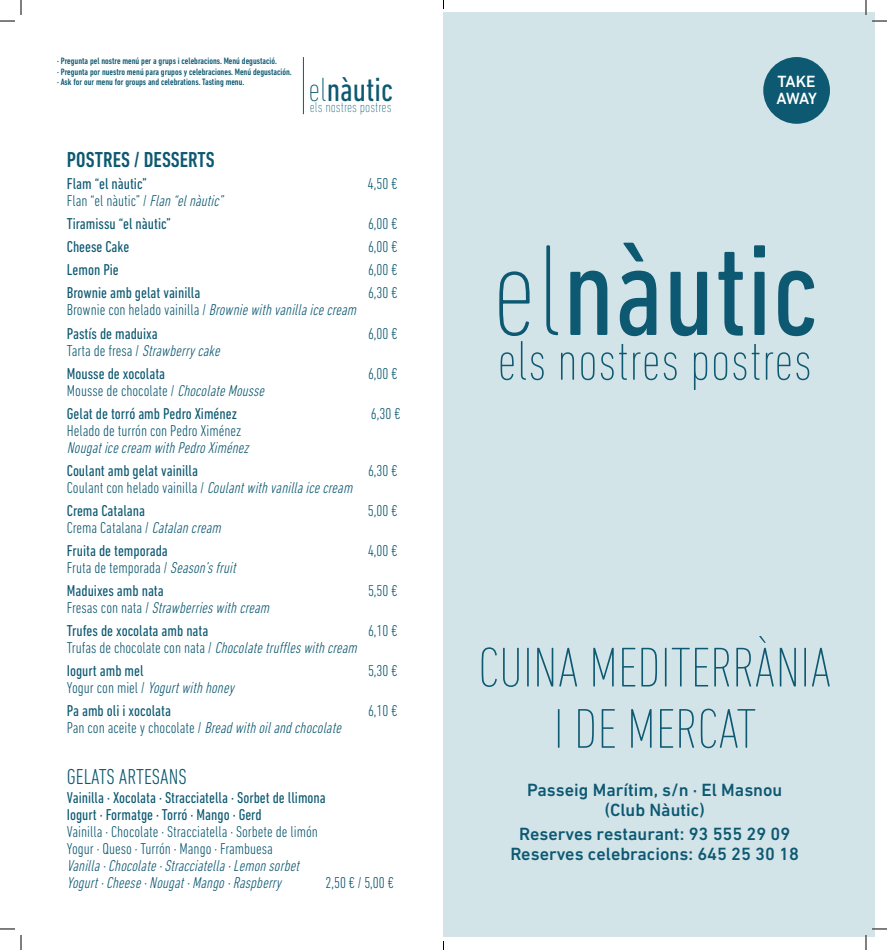
<style>
.page{position:relative;width:887px;height:950px;background:#fff}
.page>*{position:absolute;margin:0;border:0;box-sizing:border-box;transform-origin:0 0}
.t1{font:condensed 131.7px "DIN Next LT Pro";color:#0d5972}
.t2{font:200 condensed 56.8px "DIN Next LT Pro";color:#0d5972}
.t3{font:condensed 34.1px "DIN Next LT Pro";color:#0d5972}
.t4{font:500 condensed 22px "DIN Next LT Pro";color:#0d5972}
.t5{font:300 condensed 22px "DIN Next LT Pro";color:#0d5972}
.t6{font:500 18px "DIN Next LT Pro";color:#0d5972}
.t7{font:500 16.5px "DIN Next LT Pro";letter-spacing:-.04em;color:#fff}
.t8{font:italic 300 condensed 16px "DIN Next LT Pro";color:#0d5972}
.t9{font:condensed 16px "DIN Next LT Pro";color:#0d5972}
.t10{font:300 condensed 16px "DIN Next LT Pro";color:#0d5972}
.t11{font:200 condensed 14.7px "DIN Next LT Pro";color:#0d5972}
.t12{font:500 condensed 9.4px "DIN Next LT Pro";color:#0d5972}
.s1{font-weight:200}
.s2{font-style:italic}
.s3{font-style:normal}
</style>
<div class="page">
<div style="left:443px;top:12px;width:431px;height:925px;background:#d3e4e9"></div>
<hr style="left:303px;top:57px;width:1px;height:57px;background:#0d5972">
<div style="left:763px;top:57px;width:67px;height:67px;background:#0d5972;border-radius:50%"></div>
<svg style="left:0;top:0;width:22px;height:22px"></svg>
<svg style="left:0;top:928px;width:22px;height:21px"></svg>
<svg style="left:865px;top:0;width:22px;height:22px"></svg>
<svg style="left:865px;top:927px;width:22px;height:22px"></svg>
<p class="t12" style="left:57px;top:56px;width:221px">· Pregunta pel nostre menú per a grups i celebracions. Menú degustació.</p>
<p class="t12" style="left:57px;top:66px;width:236px">· Pregunta por nuestro menú para grupos y celebraciones. Menú degustación.</p>
<p class="t12" style="left:57px;top:77px;width:189px">· Ask for our menu for groups and celebrations. Tasting menu.</p>
<p class="t3" style="left:308px;top:70px;width:86px"><span class="s1">el</span>nàutic</p>
<p class="t11" style="left:310px;top:99px;width:83px">els nostres postres</p>
<p class="t4" style="left:67px;top:147px;width:149px">POSTRES / DESSERTS</p>
<p class="t9" style="left:67px;top:175px;width:82px">Flam “el nàutic”</p>
<p class="t10" style="left:368px;top:175px;width:31px">4,50 €</p>
<p class="t10" style="left:67px;top:192px;width:161px">Flan “el nàutic” / <span class="s2">Flan“elnàutic”</span></p>
<p class="t9" style="left:67px;top:215px;width:106px">Tiramissu “el nàutic”</p>
<p class="t10" style="left:368px;top:215px;width:31px">6,00 €</p>
<p class="t9" style="left:67px;top:238px;width:64px">Cheese Cake</p>
<p class="t10" style="left:368px;top:238px;width:31px">6,00 €</p>
<p class="t9" style="left:67px;top:261px;width:53px">Lemon Pie</p>
<p class="t10" style="left:368px;top:261px;width:31px">6,00 €</p>
<p class="t9" style="left:67px;top:284px;width:135px">Brownie amb gelat vainilla</p>
<p class="t10" style="left:368px;top:284px;width:31px">6,30 €</p>
<p class="t8" style="left:67px;top:301px;width:295px"><span class="s3">B r o w n i e c o n h e l a d o v a i n i l l a /</span> Browniewithvanillaicecream</p>
<p class="t9" style="left:67px;top:324px;width:92px">Pastís de maduixa</p>
<p class="t10" style="left:368px;top:324px;width:31px">6,00 €</p>
<p class="t8" style="left:67px;top:341px;width:158px"><span class="s3">Ta r t a d e f r e s a /</span> Strawberrycake</p>
<p class="t9" style="left:67px;top:364px;width:100px">Mousse de xocolata</p>
<p class="t10" style="left:368px;top:364px;width:31px">6,00 €</p>
<p class="t10" style="left:67px;top:381px;width:203px">Mousse de chocolate / <span class="s2">ChocolateMousse</span></p>
<p class="t9" style="left:67px;top:404px;width:171px">Gelat de torró amb Pedro Ximénez</p>
<p class="t10" style="left:371px;top:404px;width:31px">6,30 €</p>
<p class="t10" style="left:67px;top:421px;width:176px">Helado de turrón con Pedro Ximénez</p>
<p class="t8" style="left:67px;top:438px;width:187px">Nougaticecream withPedroXiménez</p>
<p class="t9" style="left:67px;top:461px;width:133px">Coulant amb gelat vainilla</p>
<p class="t10" style="left:368px;top:461px;width:31px">6,30 €</p>
<p class="t8" style="left:67px;top:478px;width:291px"><span class="s3">C o u l a n t c o n h e l a d o v a i n i l l a /</span> Coulantwithvanillaicecream</p>
<p class="t9" style="left:67px;top:501px;width:80px">Crema Catalana</p>
<p class="t10" style="left:368px;top:501px;width:31px">5,00 €</p>
<p class="t10" style="left:67px;top:518px;width:159px">Crema Catalana / <span class="s2">Catalancream</span></p>
<p class="t9" style="left:67px;top:541px;width:102px">Fruita de temporada</p>
<p class="t10" style="left:368px;top:541px;width:31px">4,00 €</p>
<p class="t10" style="left:67px;top:558px;width:174px">Fruta de temporada / <span class="s2">Season’sfruit</span></p>
<p class="t9" style="left:67px;top:581px;width:98px">Maduixes amb nata</p>
<p class="t10" style="left:368px;top:581px;width:31px">5,50 €</p>
<p class="t8" style="left:67px;top:598px;width:207px"><span class="s3">F r e s a s c o n n a t a /</span> Strawberrieswithcream</p>
<p class="t9" style="left:67px;top:621px;width:143px">Trufes de xocolata amb nata</p>
<p class="t10" style="left:368px;top:621px;width:31px">6,10 €</p>
<p class="t8" style="left:67px;top:638px;width:295px"><span class="s3">Tr u f a s d e c h o c o l a t e c o n n a t a /</span> Chocolatetruffleswithcream</p>
<p class="t9" style="left:67px;top:661px;width:78px">Iogurt amb mel</p>
<p class="t10" style="left:368px;top:661px;width:31px">5,30 €</p>
<p class="t8" style="left:67px;top:678px;width:172px"><span class="s3">Yo g u r c o n m i e l /</span> Yogurtwithhoney</p>
<p class="t9" style="left:67px;top:701px;width:106px">Pa amb oli i xocolata</p>
<p class="t10" style="left:368px;top:701px;width:31px">6,10 €</p>
<p class="t8" style="left:67px;top:718px;width:279px"><span class="s3">P a n c o n a c e i t e y c h o c o l a t e /</span> Breadwithoilandchocolate</p>
<p class="t5" style="left:67px;top:763px;width:121px">GELATS ARTESANS</p>
<p class="t9" style="left:67px;top:788px;width:260px">Vainilla · Xocolata · Stracciatella · Sorbet de llimona</p>
<p class="t9" style="left:67px;top:805px;width:196px">Iogurt · Formatge · Torró · Mango · Gerd</p>
<p class="t10" style="left:67px;top:822px;width:252px">Vainilla · Chocolate · Stracciatella · Sorbete de limón</p>
<p class="t10" style="left:67px;top:839px;width:208px">Yogur · Queso · Turrón · Mango · Frambuesa</p>
<p class="t8" style="left:67px;top:856px;width:237px">Vanilla·Chocolate·Stracciatella·Lemonsorbet</p>
<p class="t8" style="left:67px;top:873px;width:220px">Yogurt·Cheese·Nougat·Mango·Raspberry</p>
<p class="t10" style="left:325px;top:873px;width:70px">2,50 € / 5,00 €</p>
<p class="t7" style="left:777px;top:71px;width:40px">TAKE</p>
<p class="t7" style="left:776px;top:89px;width:42px">AWAY</p>
<p class="t1" style="left:491px;top:216px;width:328px"><span class="s1">el</span>nàutic</p>
<p class="t2" style="left:497px;top:328px;width:316px">els nostres postres</p>
<p class="t2" style="left:478px;top:634px;width:355px">CUINA MEDITERRÀNIA</p>
<p class="t2" style="left:553px;top:696px;width:204px">I DE MERCAT</p>
<p class="t6" style="left:527px;top:779px;width:257px">Passeig Marítim, s/n · El Masnou</p>
<p class="t6" style="left:605px;top:799px;width:101px">(Club Nàutic)</p>
<p class="t6" style="left:519px;top:823px;width:273px">Reserves restaurant: 93 555 29 09</p>
<p class="t6" style="left:510px;top:843px;width:290px">Reserves celebracions: 645 25 30 18</p>
</div>
